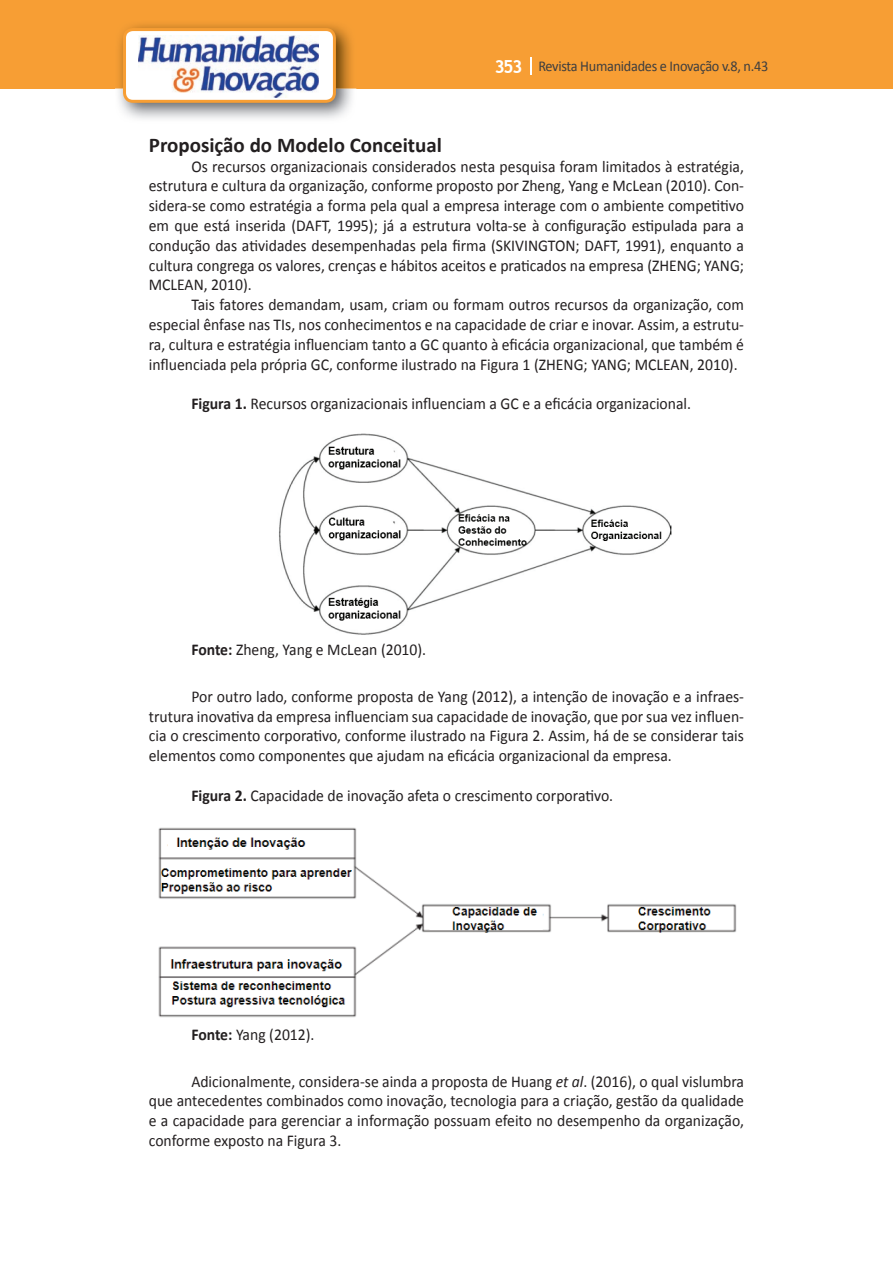
<style>
.page{position:relative;width:893px;height:1263px;background:#fff}
.page>*{position:absolute;margin:0;border:0;box-sizing:border-box;transform-origin:0 0}
.t1{font:700 21px "Calibri";color:#231f20}
.t2{font:16.5px/19.8px "Calibri";color:#231f20;text-align:justify;scale:.95 1}
.t3{font:15px "Calibri";letter-spacing:-.02em;color:#3e3e3f;scale:.95 1}
.s1{font-family:"Trebuchet MS";font-weight:700;font-size:18px;color:#fff}
.s2{font-weight:700}
.s3{font-style:italic}
</style>
<div class="page">
<div style="left:0;top:0;width:893px;height:88px;background:#f79e34"></div>
<svg style="left:530px;top:57px;width:2px;height:18px"></svg>
<img style="left:115px;top:24px;width:241px;height:95px">
<svg style="left:123px;top:28px;width:213px;height:75px"></svg>
<img style="left:279px;top:433px;width:393px;height:202px">
<img style="left:158px;top:827px;width:579px;height:191px">
<p class="t3" style="left:495px;top:57px;width:290px"><span class="s1">353</span> Revista Humanidades e Inovação v.8, n.43</p>
<p class="t1" style="left:149px;top:131px;width:295px">Proposição do Modelo Conceitual</p>
<p class="t2" style="left:149px;top:156px;width:628px;text-indent:43px">Os recursos organizacionais considerados nesta pesquisa foram limitados à estratégia, estrutura e cultura da organização, conforme proposto por Zheng, Yang e McLean (2010). Con&shy;sidera-se como estratégia a forma pela qual a empresa interage com o ambiente competitivo em que está inserida (DAFT, 1995); já a estrutura volta-se à configuração estipulada para a condução das atividades desempenhadas pela firma (SKIVINGTON; DAFT, 1991), enquanto a cultura congrega os valores, crenças e hábitos aceitos e praticados na empresa (ZHENG; YANG; MCLEAN, 2010).</p>
<p class="t2" style="left:149px;top:295px;width:628px;text-indent:43px">Tais fatores demandam, usam, criam ou formam outros recursos da organização, com especial ênfase nas TIs, nos conhecimentos e na capacidade de criar e inovar. Assim, a estrutu&shy;ra, cultura e estratégia influenciam tanto a GC quanto à eficácia organizacional, que também é influenciada pela própria GC, conforme ilustrado na Figura 1 (ZHENG; YANG; MCLEAN, 2010).</p>
<p class="t2" style="left:191px;top:394px;width:528px"><span class="s2">Figura 1.</span> Recursos organizacionais influenciam a GC e a eficácia organizacional.</p>
<p class="t2" style="left:191px;top:640px;width:249px"><span class="s2">Fonte:</span> Zheng, Yang e McLean (2010).</p>
<p class="t2" style="left:149px;top:686px;width:628px;text-indent:43px">Por outro lado, conforme proposta de Yang (2012), a intenção de inovação e a infraes&shy;trutura inovativa da empresa influenciam sua capacidade de inovação, que por sua vez influen&shy;cia o crescimento corporativo, conforme ilustrado na Figura 2. Assim, há de se considerar tais elementos como componentes que ajudam na eficácia organizacional da empresa.</p>
<p class="t2" style="left:191px;top:785px;width:446px"><span class="s2">Figura 2.</span> Capacidade de inovação afeta o crescimento corporativo.</p>
<p class="t2" style="left:191px;top:1024px;width:131px"><span class="s2">Fonte:</span> Yang (2012).</p>
<p class="t2" style="left:149px;top:1071px;width:628px;text-indent:43px">Adicionalmente, considera-se ainda a proposta de Huang <span class="s3">et al</span>. (2016), o qual vislumbra que antecedentes combinados como inovação, tecnologia para a criação, gestão da qualidade e a capacidade para gerenciar a informação possuam efeito no desempenho da organização, conforme exposto na Figura 3.</p>
</div>
